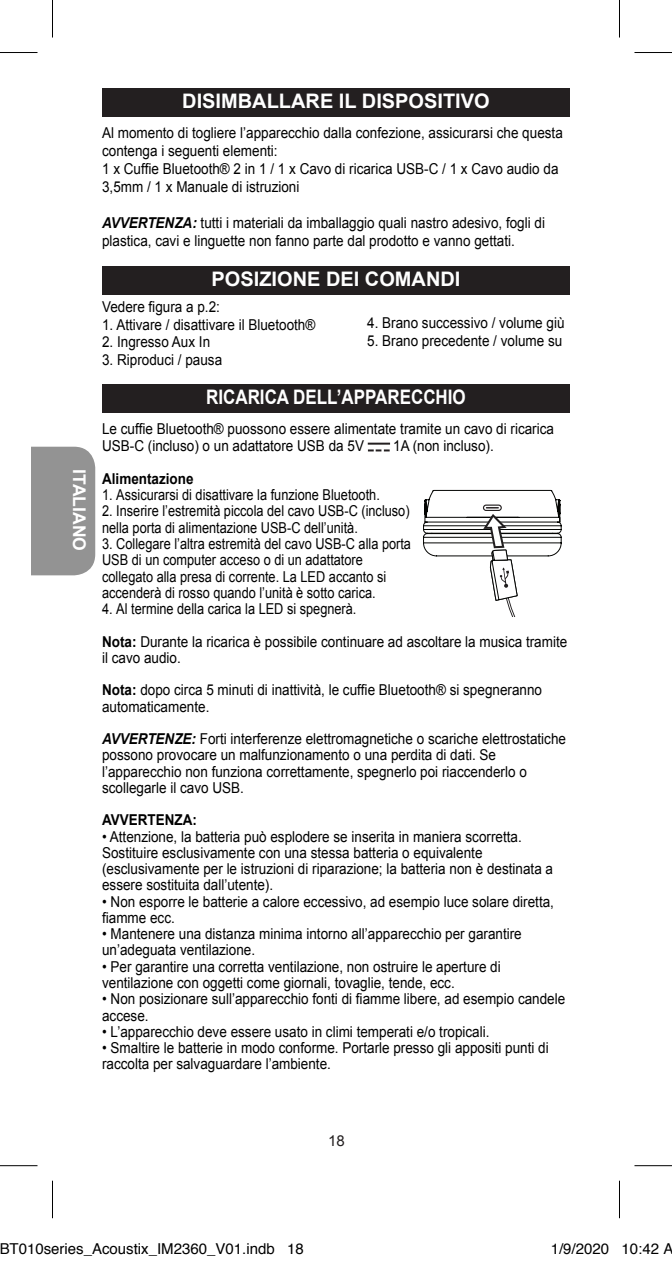
<style>
.page{position:relative;width:672px;height:1262px;background:#fff}
.page>*{position:absolute;margin:0;border:0;box-sizing:border-box;transform-origin:0 0}
.t1{font:700 20px "Arial";color:#fff}
.t2{font:700 20px "Arial";color:#fff;scale:.85 1}
.t3{font:700 17.5px "Arial";color:#fff}
.body{font:15px/16.2px "Arial";color:#000;scale:.9 1}
.body-2{font:15px/16.2px "Arial";color:#000;scale:.85 1}
.t4{font:15px "Helvetica";color:#000}
.body-3{font:700 15px "Arial";color:#000;scale:.9 1}
.t5{font:15px "Arial";color:#231f20}
.s1{font-weight:700;font-style:italic}
.s2{font-weight:700}
</style>
<div class="page">
<div style="left:31px;top:446px;width:64px;height:129px;background:#939393"></div>
<div style="left:102px;top:88px;width:468px;height:28px;background:#231f20"></div>
<div style="left:102px;top:266px;width:468px;height:28px;background:#231f20"></div>
<hr style="left:368px;top:442px;width:22px;height:2px;background:#231f20">
<svg style="left:368px;top:449px;width:22px;height:2px"></svg>
<div style="left:102px;top:384px;width:468px;height:29px;background:#231f20"></div>
<svg style="left:423px;top:490px;width:139px;height:126px"></svg>
<hr style="left:0;top:52px;width:38px;height:1px;background:#000">
<hr style="left:634px;top:52px;width:38px;height:1px;background:#000">
<hr style="left:0;top:1165px;width:38px;height:1px;background:#000">
<hr style="left:634px;top:1165px;width:38px;height:1px;background:#000">
<hr style="left:52px;top:0;width:1px;height:37px;background:#000">
<hr style="left:52px;top:1180px;width:1px;height:38px;background:#000">
<hr style="left:619px;top:0;width:1px;height:37px;background:#000">
<hr style="left:619px;top:1180px;width:1px;height:38px;background:#000">
<p class="t1" style="left:182px;top:87px;width:309px">DISIMBALLARE IL DISPOSITIVO</p>
<p class="body" style="left:102px;top:124px;width:513px;line-height:18px">Al momento di togliere l’apparecchio dalla confezione, assicurarsi che questa contenga i seguenti elementi:</p>
<p class="body" style="left:102px;top:160px;width:509px;line-height:18px">1 x Cuffie Bluetooth® 2 in 1 / 1 x Cavo di ricarica USB-C / 1 x Cavo audio da<br>3,5mm / 1 x Manuale di istruzioni</p>
<p class="body" style="left:102px;top:214px;width:494px;line-height:18px"><span class="s1">AVVERTENZA:</span> tutti i materiali da imballaggio quali nastro adesivo, fogli di plastica, cavi e linguette non fanno parte dal prodotto e vanno gettati.</p>
<p class="t1" style="left:212px;top:265px;width:250px">POSIZIONE DEI COMANDI</p>
<p class="body" style="left:102px;top:299px;width:132px">Vedere figura a p.2:</p>
<p class="body" style="left:102px;top:317px;width:238px">1. Attivare / disattivare il Bluetooth®</p>
<p class="body" style="left:102px;top:334px;width:122px">2. Ingresso Aux In</p>
<p class="body" style="left:102px;top:352px;width:135px">3. Riproduci / pausa</p>
<p class="body" style="left:367px;top:315px;width:221px">4. Brano successivo / volume giù</p>
<p class="body" style="left:367px;top:332px;width:218px">5. Brano precedente / volume su</p>
<p class="t2" style="left:206px;top:383px;width:307px">RICARICA DELL’APPARECCHIO</p>
<p class="t3" style="left:91px;top:469px;width:83px;rotate:90deg">ITALIANO</p>
<p class="body" style="left:102px;top:420px;width:504px;line-height:17.5px">Le cuffie Bluetooth® puossono essere alimentate tramite un cavo di ricarica<br>USB-C (incluso) o un adattatore USB da 5V</p>
<p class="body" style="left:393px;top:438px;width:113px">1A (non incluso).</p>
<p class="body-3" style="left:102px;top:468px;width:103px">Alimentazione</p>
<p class="body-2" style="left:102px;top:487px;width:328px">1. Assicurarsi di disattivare la funzione Bluetooth.</p>
<p class="body-2" style="left:102px;top:503px;width:363px">2. Inserire l’estremità piccola del cavo USB-C (incluso) nella porta di alimentazione USB-C dell’unità.</p>
<p class="body-2" style="left:102px;top:536px;width:365px">3. Collegare l’altra estremità del cavo USB-C alla porta<br>USB di un computer acceso o di un adattatore</p>
<p class="body-2" style="left:102px;top:568px;width:336px">collegato alla presa di corrente. La LED accanto si accenderà di rosso quando l’unità è sotto carica.</p>
<p class="body-2" style="left:102px;top:601px;width:301px">4. Al termine della carica la LED si spegnerà.</p>
<p class="body" style="left:102px;top:633px;width:518px"><span class="s2">Nota:</span> Durante la ricarica è possibile continuare ad ascoltare la musica tramite il cavo audio.</p>
<p class="body" style="left:102px;top:682px;width:490px"><span class="s2">Nota:</span> dopo circa 5 minuti di inattività, le cuffie Bluetooth® si spegneranno automaticamente.</p>
<p class="body" style="left:102px;top:731px;width:517px"><span class="s1">AVVERTENZE:</span> Forti interferenze elettromagnetiche o scariche elettrostatiche possono provocare un malfunzionamento o una perdita di dati. Se l’apparecchio non funziona correttamente, spegnerlo poi riaccenderlo o scollegarle il cavo USB.</p>
<p class="body-3" style="left:102px;top:810px;width:107px">AVVERTENZA:</p>
<p class="body" style="left:102px;top:828px;width:503px">• Attenzione, la batteria può esplodere se inserita in maniera scorretta.<br>Sostituire esclusivamente con una stessa batteria o equivalente (esclusivamente per le istruzioni di riparazione; la batteria non è destinata a essere sostituita dall’utente).</p>
<p class="body" style="left:102px;top:893px;width:504px">• Non esporre le batterie a calore eccessivo, ad esempio luce solare diretta, fiamme ecc.</p>
<p class="body" style="left:102px;top:926px;width:468px">• Mantenere una distanza minima intorno all’apparecchio per garantire un’adeguata ventilazione.</p>
<p class="body" style="left:102px;top:958px;width:444px">• Per garantire una corretta ventilazione, non ostruire le aperture di ventilazione con oggetti come giornali, tovaglie, tende, ecc.</p>
<p class="body" style="left:102px;top:991px;width:516px">• Non posizionare sull’apparecchio fonti di fiamme libere, ad esempio candele accese.</p>
<p class="body" style="left:102px;top:1023px;width:432px">• L’apparecchio deve essere usato in climi temperati e/o tropicali.</p>
<p class="body" style="left:102px;top:1039px;width:498px">• Smaltire le batterie in modo conforme. Portarle presso gli appositi punti di raccolta per salvaguardare l’ambiente.</p>
<p class="t5" style="left:328px;top:1130px;width:18px">18</p>
<p class="t4" style="left:0;top:1237px;width:306px">BT010series_Acoustix_IM2360_V01.indb 18</p>
<p class="t4" style="left:551px;top:1237px;width:124px">1/9/2020 10:42 A</p>
</div>
